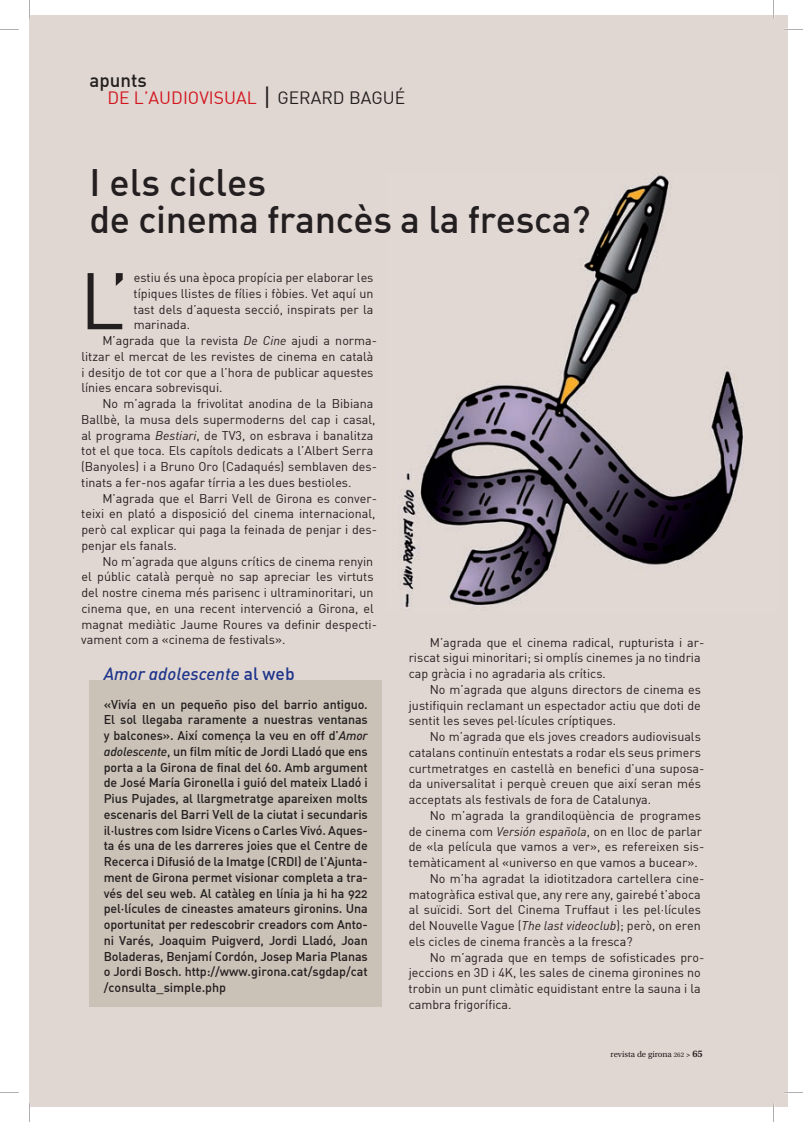
<style>
.page{position:relative;width:803px;height:1122px;background:#fff}
.page>*{position:absolute;margin:0;border:0;box-sizing:border-box;transform-origin:0 0}
.t1{font:78.88px "DIN";color:#231f20}
.t2{font:37.5px/37.5px "DIN Medium Alternate";letter-spacing:-.01em;color:#231f20}
.t3{font:18.75px "DIN Medium Alternate";color:#231f20}
.t4{font:17.5px "DIN";color:#d2161e}
.t5{font:17.5px "DIN Medium Italic Alt";color:#1e358b}
.t6{font:12.5px/15.8px "DIN";color:#231f20}
.t7{font:12.5px/15.8px "DIN Medium Alternate";color:#231f20;text-align:justify}
.t8{font:8.75px "Utopia Std";color:#231f20}
.s1{font-size:25px;color:#231f20}
.s2{color:#231f20}
.s3{font-style:italic}
.s4{font-family:"DIN Medium Alternate"}
.s5{font-family:"DIN Medium Italic Alt"}
.s6{font-size:6.88px}
.s7{font-weight:600;font-size:7.5px}
.s8{font-weight:600;font-size:10px}
</style>
<div class="page">
<div style="left:29px;top:15px;width:759px;height:1092px;background:#e1d7d2"></div>
<div style="left:90px;top:680px;width:292px;height:327px;background:#cbc2b7"></div>
<img style="left:398px;top:174px;width:346px;height:435px">
<svg style="left:773px;top:0;width:1px;height:19px"></svg>
<svg style="left:29px;top:0;width:1px;height:19px"></svg>
<svg style="left:784px;top:29px;width:19px;height:1px"></svg>
<svg style="left:0;top:29px;width:19px;height:1px"></svg>
<svg style="left:784px;top:1092px;width:19px;height:1px"></svg>
<svg style="left:0;top:1092px;width:19px;height:1px"></svg>
<svg style="left:773px;top:1103px;width:1px;height:19px"></svg>
<svg style="left:29px;top:1103px;width:1px;height:19px"></svg>
<h3 class="t3" style="left:90px;top:68px;width:59px">apunts</h3>
<h3 class="t4" style="left:107px;top:87px;width:299px">DE L’AUDIOVISUAL <span class="s1">|</span> <span class="s2">GERARD BAGUÉ</span></h3>
<h2 class="t2" style="left:90px;top:162px;width:502px">I els cicles<br>de cinema francès a la fresca?</h2>
<h1 class="t1" style="left:79px;top:251px;width:52px">L’</h1>
<p class="t6" style="left:134px;top:269px;width:241px">estiu és una època propícia per elaborar les</p>
<p class="t6" style="left:134px;top:285px;width:241px">típiques llistes de fílies i fòbies. Vet aquí un</p>
<p class="t6" style="left:134px;top:301px;width:241px">tast dels d’aquesta secció, inspirats per la</p>
<p class="t6" style="left:134px;top:317px;width:58px">marinada.</p>
<p class="t6" style="left:102px;top:332px;width:276px">M’agrada que la revista <span class="s3">De Cine</span> ajudi a norma-</p>
<p class="t6" style="left:81px;top:348px;width:293px">litzar el mercat de les revistes de cinema en català</p>
<p class="t6" style="left:81px;top:364px;width:294px">i desitjo de tot cor que a l’hora de publicar aquestes</p>
<p class="t6" style="left:81px;top:380px;width:143px">línies encara sobrevisqui.</p>
<p class="t6" style="left:102px;top:395px;width:272px">No m’agrada la frivolitat anodina de la Bibiana</p>
<p class="t6" style="left:81px;top:411px;width:296px">Ballbè, la musa dels supermoderns del cap i casal,</p>
<p class="t6" style="left:81px;top:427px;width:293px">al programa <span class="s3">Bestiari</span>, de TV3, on esbrava i banalitza</p>
<p class="t6" style="left:81px;top:443px;width:294px">tot el que toca. Els capítols dedicats a l’Albert Serra</p>
<p class="t6" style="left:81px;top:458px;width:298px">(Banyoles) i a Bruno Oro (Cadaqués) semblaven des-</p>
<p class="t6" style="left:81px;top:474px;width:272px">tinats a fer-nos agafar tírria a les dues bestioles.</p>
<p class="t6" style="left:102px;top:490px;width:276px">M’agrada que el Barri Vell de Girona es conver-</p>
<p class="t6" style="left:81px;top:506px;width:296px">teixi en plató a disposició del cinema internacional,</p>
<p class="t6" style="left:81px;top:521px;width:297px">però cal explicar qui paga la feinada de penjar i des-</p>
<p class="t6" style="left:81px;top:537px;width:97px">penjar els fanals.</p>
<p class="t6" style="left:102px;top:553px;width:272px">No m’agrada que alguns crítics de cinema renyin</p>
<p class="t6" style="left:81px;top:569px;width:294px">el públic català perquè no sap apreciar les virtuts</p>
<p class="t6" style="left:81px;top:584px;width:293px">del nostre cinema més parisenc i ultraminoritari, un</p>
<p class="t6" style="left:81px;top:600px;width:294px">cinema que, en una recent intervenció a Girona, el</p>
<p class="t6" style="left:81px;top:616px;width:297px">magnat mediàtic Jaume Roures va definir despecti-</p>
<p class="t6" style="left:81px;top:632px;width:206px">vament com a «cinema de festivals».</p>
<h3 class="t5" style="left:104px;top:663px;width:192px">Amor adolescente <span class="s4">al web</span></h3>
<p class="t7" style="left:104px;top:696px;width:266px">«Vivía en un pequeño piso del barrio antiguo.<br>El sol llegaba raramente a nuestras ventanas y balcones». Així comença la veu en off d’<span class="s5">Amor adolescente</span>, un film mític de Jordi Lladó que ens porta a la Girona de final del 60. Amb argument de José María Gironella i guió del mateix Lladó i Pius Pujades, al llargmetratge apareixen molts escenaris del Barri Vell de la ciutat i secundaris il·lustres com Isidre Vicens o Carles Vivó. Aques&shy;ta és una de les darreres joies que el Centre de Recerca i Difusió de la Imatge (CRDI) de l’Ajunta&shy;ment de Girona permet visionar completa a tra&shy;vés del seu web. Al catàleg en línia ja hi ha 922 pel·lícules de cineastes amateurs gironins. Una oportunitat per redescobrir creadors com Anto&shy;ni Varés, Joaquim Puigverd, Jordi Lladó, Joan Boladeras, Benjamí Cordón, Josep Maria Planas o Jordi Bosch. http://www.girona.cat/sgdap/cat /consulta_simple.php</p>
<p class="t6" style="left:409px;top:634px;width:297px;text-indent:21px">M’agrada que el cinema radical, rupturista i ar&shy;riscat sigui minoritari; si omplís cinemes ja no tindria cap gràcia i no agradaria als crítics.</p>
<p class="t6" style="left:409px;top:681px;width:294px;text-align:justify;text-indent:21px">No m’agrada que alguns directors de cinema es justifiquin reclamant un espectador actiu que doti de sentit les seves pel·lícules críptiques.</p>
<p class="t6" style="left:409px;top:728px;width:297px;text-indent:21px">No m’agrada que els joves creadors audiovisuals catalans continuïn entestats a rodar els seus primers curtmetratges en castellà en benefici d’una suposa&shy;da universalitat i perquè creuen que així seran més acceptats als festivals de fora de Catalunya.</p>
<p class="t6" style="left:430px;top:807px;width:273px">No m’agrada la grandiloqüència de programes</p>
<p class="t6" style="left:409px;top:823px;width:295px">de cinema com <span class="s3">Versión española</span>, on en lloc de parlar</p>
<p class="t6" style="left:409px;top:839px;width:297px">de «la película que vamos a ver», es refereixen sis-</p>
<p class="t6" style="left:409px;top:854px;width:291px">temàticament al «universo en que vamos a bucear».</p>
<p class="t6" style="left:430px;top:870px;width:276px">No m’ha agradat la idiotitzadora cartellera cine-</p>
<p class="t6" style="left:409px;top:886px;width:294px">matogràfica estival que, any rere any, gairebé t’aboca</p>
<p class="t6" style="left:409px;top:902px;width:294px">al suïcidi. Sort del Cinema Truffaut i les pel·lícules</p>
<p class="t6" style="left:409px;top:917px;width:293px">del Nouvelle Vague (<span class="s3">The last videoclub</span>); però, on eren</p>
<p class="t6" style="left:409px;top:933px;width:225px">els cicles de cinema francès a la fresca?</p>
<p class="t6" style="left:430px;top:949px;width:276px">No m’agrada que en temps de sofisticades pro-</p>
<p class="t6" style="left:409px;top:965px;width:293px">jeccions en 3D i 4K, les sales de cinema gironines no</p>
<p class="t6" style="left:409px;top:980px;width:294px">trobin un punt climàtic equidistant entre la sauna i la</p>
<p class="t6" style="left:409px;top:996px;width:104px">cambra frigorífica.</p>
<p class="t8" style="left:610px;top:1050px;width:94px">revista de girona <span class="s6">262</span> <span class="s7">&gt;</span> <span class="s8">65</span></p>
</div>
